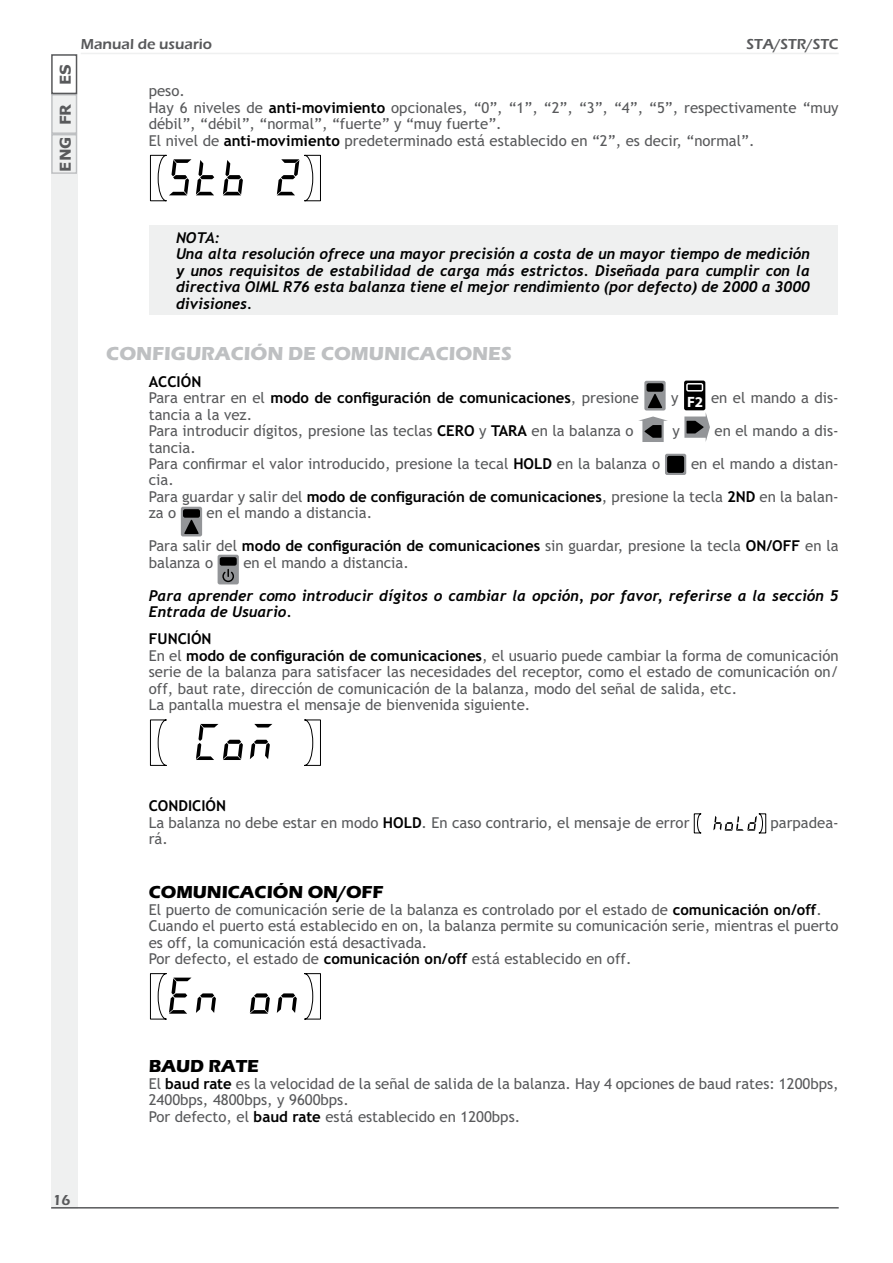
<style>
.page{position:relative;width:893px;height:1263px;background:#fff}
.page>*{position:absolute;margin:0;border:0;box-sizing:border-box;transform-origin:0 0}
.t1{font:700 19.5px "Eras ITC";color:#bec0c2}
.t2{font:700 18px "Eras ITC";color:#000}
.t3{font:15px/16.5px "Trebuchet MS";color:#58595b}
.t4{font:italic 700 15px/16.5px "Trebuchet";color:#000}
.t5{font:700 15px/16.5px "Trebuchet MS";color:#000}
.t6{font:600 15px "Eras ITC";color:#58595b}
.t7{font:700 15px "Verdana";color:#58595b}
.s1{font-weight:700;color:#000}
.s2{font-weight:400;color:#58595b}
.s3{font-family:"Myriad Pro";font-weight:700;color:#fff}
</style>
<div class="page">
<div style="left:51px;top:174px;width:26px;height:1035px;background:#eff0f0"></div>
<div style="left:52px;top:95px;width:25px;height:38px;background:#eff0f0"></div>
<div style="left:51px;top:94px;width:26px;height:40px;border:2px solid #bec0c2"></div>
<div style="left:52px;top:135px;width:25px;height:38px;background:#eff0f0"></div>
<div style="left:51px;top:134px;width:26px;height:40px;border:2px solid #bec0c2"></div>
<div style="left:51px;top:54px;width:26px;height:40px;border:2px solid #58595b"></div>
<hr style="left:81px;top:53px;width:758px;height:1px;background:#eff0f0">
<hr style="left:51px;top:1207px;width:788px;height:2px;background:#58595b">
<svg style="left:277px;top:155px;width:44px;height:46px"></svg>
<svg style="left:223px;top:160px;width:20px;height:35px"></svg>
<svg style="left:150px;top:155px;width:64px;height:46px"></svg>
<div style="left:149px;top:226px;width:688px;height:89px;background:#eff0f0"></div>
<div style="left:644px;top:381px;width:22px;height:30px;background:#939598;border-radius:2px"></div>
<div style="left:646px;top:383px;width:17px;height:9px;background:#000;border-radius:2px"></div>
<svg style="left:648px;top:394px;width:14px;height:14px"></svg>
<div style="left:684px;top:381px;width:21px;height:29px;background:#000;border-radius:2px"></div>
<svg style="left:686px;top:383px;width:17px;height:9px"></svg>
<svg style="left:638px;top:417px;width:30px;height:25px"></svg>
<svg style="left:684px;top:413px;width:26px;height:29px"></svg>
<svg style="left:665px;top:454px;width:21px;height:21px"></svg>
<div style="left:667px;top:456px;width:17px;height:17px;background:#000;border-radius:2px"></div>
<div style="left:181px;top:507px;width:21px;height:29px;background:#939598;border-radius:2px"></div>
<div style="left:183px;top:509px;width:17px;height:9px;background:#000;border-radius:2px"></div>
<svg style="left:184px;top:520px;width:15px;height:14px"></svg>
<div style="left:218px;top:555px;width:21px;height:29px;background:#939598;border-radius:2px"></div>
<div style="left:220px;top:557px;width:17px;height:9px;background:#000;border-radius:2px"></div>
<svg style="left:222px;top:569px;width:12px;height:13px"></svg>
<svg style="left:150px;top:720px;width:17px;height:46px"></svg>
<svg style="left:304px;top:720px;width:17px;height:46px"></svg>
<svg style="left:254px;top:724px;width:18px;height:4px"></svg>
<svg style="left:250px;top:740px;width:20px;height:19px"></svg>
<svg style="left:196px;top:724px;width:47px;height:36px"></svg>
<svg style="left:694px;top:814px;width:7px;height:19px"></svg>
<svg style="left:713px;top:814px;width:53px;height:19px"></svg>
<svg style="left:304px;top:973px;width:17px;height:46px"></svg>
<svg style="left:277px;top:993px;width:20px;height:20px"></svg>
<svg style="left:250px;top:993px;width:20px;height:21px"></svg>
<svg style="left:150px;top:973px;width:66px;height:46px"></svg>
<p class="t7" style="left:57px;top:85px;width:22px;rotate:-90deg">ES</p>
<p class="t7" style="left:57px;top:125px;width:23px;rotate:-90deg">FR</p>
<p class="t7" style="left:57px;top:172px;width:37px;rotate:-90deg">ENG</p>
<p class="t6" style="left:81px;top:39px;width:133px">Manual de usuario</p>
<p class="t6" style="left:746px;top:39px;width:94px">STA/STR/STC</p>
<p class="t3" style="left:149px;top:84px;width:691px">peso.<br>Hay 6 niveles de <span class="s1">anti-movimiento</span> opcionales, “0”, “1”, “2”, “3”, “4”, “5”, respectivamente “muy débil”, “débil”, “normal”, “fuerte” y “muy fuerte”.<br>El nivel de <span class="s1">anti-movimiento</span> predeterminado está establecido en “2”, es decir, “normal”.</p>
<p class="t4" style="left:176px;top:230px;width:635px">NOTA:<br>Una alta resolución ofrece una mayor precisión a costa de un mayor tiempo de medición y unos requisitos de estabilidad de carga más estrictos. Diseñada para cumplir con la directiva OIML R76 esta balanza tiene el mejor rendimiento (por defecto) de 2000 a 3000 divisiones.</p>
<h1 class="t1" style="left:106px;top:347px;width:407px">CONFIGURACIÓN DE COMUNICACIONES</h1>
<p class="t5" style="left:149px;top:374px;width:492px">ACCIÓN<br><span class="s2">Para entrar en el</span> modo de configuración de comunicaciones<span class="s2">, presione</span></p>
<p class="t3" style="left:671px;top:391px;width:169px">y <span class="s3">F2</span> en el mando a dis-</p>
<p class="t3" style="left:149px;top:407px;width:486px">tancia a la vez.<br>Para introducir dígitos, presione las teclas <span class="s1">CERO</span> y <span class="s1">TARA</span> en la balanza o</p>
<p class="t3" style="left:672px;top:424px;width:9px">y</p>
<p class="t3" style="left:714px;top:424px;width:126px">en el mando a dis-</p>
<p class="t3" style="left:149px;top:440px;width:513px">tancia.<br>Para confirmar el valor introducido, presione la tecal <span class="s1">HOLD</span> en la balanza o</p>
<p class="t3" style="left:691px;top:457px;width:149px">en el mando a distan-</p>
<p class="t3" style="left:149px;top:473px;width:691px">cia.<br>Para guardar y salir del <span class="s1">modo de configuración de comunicaciones</span>, presione la tecla <span class="s1">2ND</span> en la balan&shy;za o</p>
<p class="t3" style="left:149px;top:498px;width:691px;line-height:33px;text-indent:58px">en el mando a distancia.<br>Para salir del <span class="s1">modo de configuración de comunicaciones</span> sin guardar, presione la tecla <span class="s1">ON/OFF</span> en la</p>
<p class="t3" style="left:149px;top:556px;width:66px">balanza o</p>
<p class="t3" style="left:243px;top:556px;width:167px">en el mando a distancia.</p>
<p class="t4" style="left:149px;top:589px;width:691px">Para aprender como introducir dígitos o cambiar la opción, por favor, referirse a la sección 5<br>Entrada de Usuario.</p>
<p class="t3" style="left:149px;top:632px;width:691px"><span class="s1">FUNCIÓN<br></span>En el <span class="s1">modo de configuración de comunicaciones</span>, el usuario puede cambiar la forma de comunicación serie de la balanza para satisfacer las necesidades del receptor, como el estado de comunicación on/ off, baut rate, dirección de comunicación de la balanza, modo del señal de salida, etc.<br>La pantalla muestra el mensaje de bienvenida siguiente.</p>
<p class="t3" style="left:149px;top:799px;width:542px"><span class="s1">CONDICIÓN<br></span>La balanza no debe estar en modo <span class="s1">HOLD</span>. En caso contrario, el mensaje de error</p>
<p class="t3" style="left:770px;top:815px;width:70px">parpadea-</p>
<p class="t3" style="left:149px;top:832px;width:21px">rá.</p>
<p class="t2" style="left:149px;top:886px;width:236px">COMUNICACIÓN ON/OFF</p>
<p class="t3" style="left:149px;top:902px;width:691px">El puerto de comunicación serie de la balanza es controlado por el estado de <span class="s1">comunicación on/off</span>.<br>Cuando el puerto está establecido en on, la balanza permite su comunicación serie, mientras el puerto es off, la comunicación está desactivada.<br>Por defecto, el estado de <span class="s1">comunicación on/off</span> está establecido en off.</p>
<p class="t6" style="left:52px;top:1195px;width:20px">16</p>
<p class="t2" style="left:149px;top:1060px;width:112px">BAUD RATE</p>
<p class="t3" style="left:149px;top:1077px;width:691px">El <span class="s1">baud rate</span> es la velocidad de la señal de salida de la balanza. Hay 4 opciones de baud rates: 1200bps,<br>2400bps, 4800bps, y 9600bps.<br>Por defecto, el <span class="s1">baud rate</span> está establecido en 1200bps.</p>
</div>
